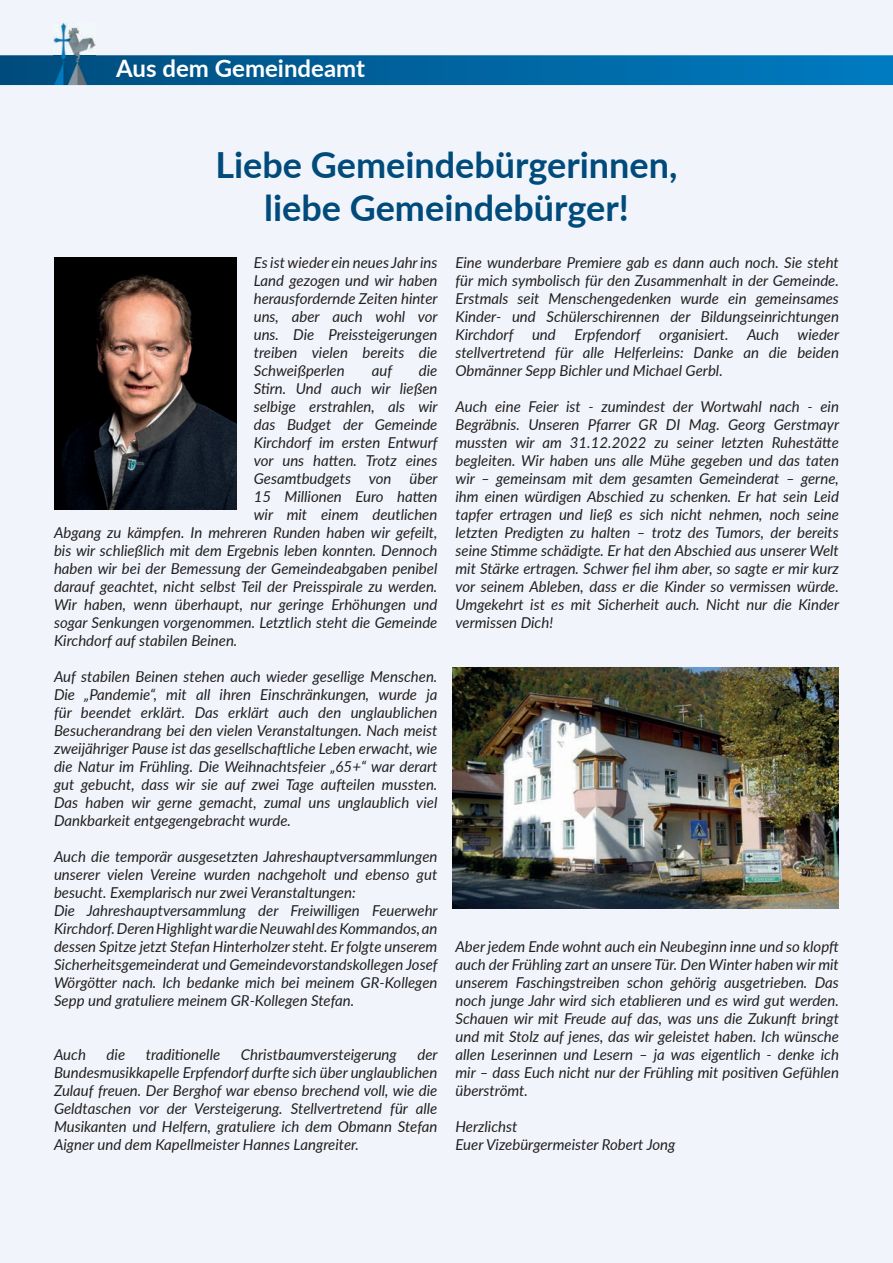
<style>
.page{position:relative;width:893px;height:1263px;background:#f1f5fb}
.page>*{position:absolute;margin:0;border:0;box-sizing:border-box;transform-origin:0 0}
.t1{font:700 36px/43.2px "Lato";color:#004b7b;text-align:center}
.t2{font:700 24px "Lato";color:#fff}
.t3{font:italic 15px/18px "Lato";color:#231f20;text-align:justify}
</style>
<div class="page">
<svg style="left:0;top:55px;width:893px;height:30px;background:#0265a0"></svg>
<img style="left:452px;top:668px;width:387px;height:240px">
<img style="left:54px;top:257px;width:183px;height:252px">
<img style="left:53px;top:23px;width:43px;height:61px">
<h2 class="t2" style="left:116px;top:50px;width:250px">Aus dem Gemeindeamt</h2>
<h1 class="t1" style="left:215px;top:142px;width:464px">Liebe Gemeindebürgerinnen, liebe Gemeindebürger!</h1>
<p class="t3" style="left:254px;top:253px;width:186px">Es ist wieder ein neues Jahr ins Land gezogen und wir haben herausfordernde Zeiten hinter uns, aber auch wohl vor uns. Die Preissteigerungen treiben vielen bereits die Schweißperlen</p>
<p class="t3" style="left:372px;top:361px;width:22px">auf</p>
<p class="t3" style="left:419px;top:361px;width:20px">die</p>
<p class="t3" style="left:254px;top:379px;width:185px">Stirn. Und auch wir ließen</p>
<p class="t3" style="left:254px;top:397px;width:185px">selbige erstrahlen, als wir</p>
<p class="t3" style="left:254px;top:415px;width:185px">das Budget der Gemeinde</p>
<p class="t3" style="left:254px;top:433px;width:185px">Kirchdorf im ersten Entwurf</p>
<p class="t3" style="left:254px;top:451px;width:185px">vor uns hatten. Trotz eines</p>
<p class="t3" style="left:254px;top:469px;width:185px">Gesamtbudgets von über</p>
<p class="t3" style="left:254px;top:487px;width:185px">15 Millionen Euro hatten</p>
<p class="t3" style="left:254px;top:505px;width:185px">wir mit einem deutlichen</p>
<p class="t3" style="left:54px;top:523px;width:385px">Abgang zu kämpfen. In mehreren Runden haben wir gefeilt,</p>
<p class="t3" style="left:54px;top:541px;width:385px">bis wir schließlich mit dem Ergebnis leben konnten. Dennoch</p>
<p class="t3" style="left:54px;top:559px;width:385px">haben wir bei der Bemessung der Gemeindeabgaben penibel</p>
<p class="t3" style="left:54px;top:577px;width:385px">darauf geachtet, nicht selbst Teil der Preisspirale zu werden.</p>
<p class="t3" style="left:54px;top:595px;width:385px">Wir haben, wenn überhaupt, nur geringe Erhöhungen und</p>
<p class="t3" style="left:54px;top:613px;width:385px">sogar Senkungen vorgenommen. Letztlich steht die Gemeinde</p>
<p class="t3" style="left:54px;top:631px;width:185px">Kirchdorf auf stabilen Beinen.</p>
<p class="t3" style="left:54px;top:667px;width:385px">Auf stabilen Beinen stehen auch wieder gesellige Menschen.<br>Die „Pandemie“, mit all ihren Einschränkungen, wurde ja für beendet erklärt. Das erklärt auch den unglaublichen Besucherandrang bei den vielen Veranstaltungen. Nach meist zweijähriger Pause ist das gesellschaftliche Leben erwacht, wie die Natur im Frühling. Die Weihnachtsfeier „65+“ war derart gut gebucht, dass wir sie auf zwei Tage aufteilen mussten.<br>Das haben wir gerne gemacht, zumal uns unglaublich viel Dankbarkeit entgegengebracht wurde.</p>
<p class="t3" style="left:54px;top:847px;width:385px;text-align:left">Auch die temporär ausgesetzten Jahreshauptversammlungen unserer vielen Vereine wurden nachgeholt und ebenso gut besucht. Exemplarisch nur zwei Veranstaltungen:<br>Die Jahreshauptversammlung der Freiwilligen Feuerwehr Kirchdorf. Deren Highlight war die Neuwahl des Kommandos, an dessen Spitze jetzt Stefan Hinterholzer steht. Er folgte unserem Sicherheitsgemeinderat und Gemeindevorstandskollegen Josef Wörgötter nach. Ich bedanke mich bei meinem GR-Kollegen Sepp und gratuliere meinem GR-Kollegen Stefan.</p>
<p class="t3" style="left:54px;top:1045px;width:33px">Auch</p>
<p class="t3" style="left:107px;top:1045px;width:20px">die</p>
<p class="t3" style="left:146px;top:1045px;width:76px">traditionelle</p>
<p class="t3" style="left:241px;top:1045px;width:157px">Christbaumversteigerung</p>
<p class="t3" style="left:54px;top:1045px;width:385px;text-indent:363px">der Bundesmusikkapelle Erpfendorf durfte sich über unglaublichen Zulauf freuen. Der Berghof war ebenso brechend voll, wie die Geldtaschen vor der Versteigerung. Stellvertretend für alle Musikanten und Helfern, gratuliere ich dem Obmann Stefan Aigner und dem Kapellmeister Hannes Langreiter.</p>
<p class="t3" style="left:455px;top:253px;width:385px">Eine wunderbare Premiere gab es dann auch noch. Sie steht für mich symbolisch für den Zusammenhalt in der Gemeinde.<br>Erstmals seit Menschengedenken wurde ein gemeinsames Kinder- und Schülerschirennen der Bildungseinrichtungen Kirchdorf und Erpfendorf organisiert. Auch wieder stellvertretend für alle Helferleins: Danke an die beiden Obmänner Sepp Bichler und Michael Gerbl.</p>
<p class="t3" style="left:455px;top:397px;width:385px">Auch eine Feier ist - zumindest der Wortwahl nach - ein Begräbnis. Unseren Pfarrer GR DI Mag. Georg Gerstmayr mussten wir am 31.12.2022 zu seiner letzten Ruhestätte begleiten. Wir haben uns alle Mühe gegeben und das taten wir – gemeinsam mit dem gesamten Gemeinderat – gerne, ihm einen würdigen Abschied zu schenken. Er hat sein Leid tapfer ertragen und ließ es sich nicht nehmen, noch seine letzten Predigten zu halten – trotz des Tumors, der bereits seine Stimme schädigte. Er hat den Abschied aus unserer Welt mit Stärke ertragen. Schwer fiel ihm aber, so sagte er mir kurz vor seinem Ableben, dass er die Kinder so vermissen würde.<br>Umgekehrt ist es mit Sicherheit auch. Nicht nur die Kinder vermissen Dich!</p>
<p class="t3" style="left:455px;top:937px;width:385px">Aber jedem Ende wohnt auch ein Neubeginn inne und so klopft auch der Frühling zart an unsere Tür. Den Winter haben wir mit unserem Faschingstreiben schon gehörig ausgetrieben. Das noch junge Jahr wird sich etablieren und es wird gut werden.<br>Schauen wir mit Freude auf das, was uns die Zukunft bringt und mit Stolz auf jenes, das wir geleistet haben. Ich wünsche allen Leserinnen und Lesern – ja was eigentlich - denke ich mir – dass Euch nicht nur der Frühling mit positiven Gefühlen überströmt.</p>
<p class="t3" style="left:455px;top:1117px;width:221px">Herzlichst<br>Euer Vizebürgermeister Robert Jong</p>
</div>
